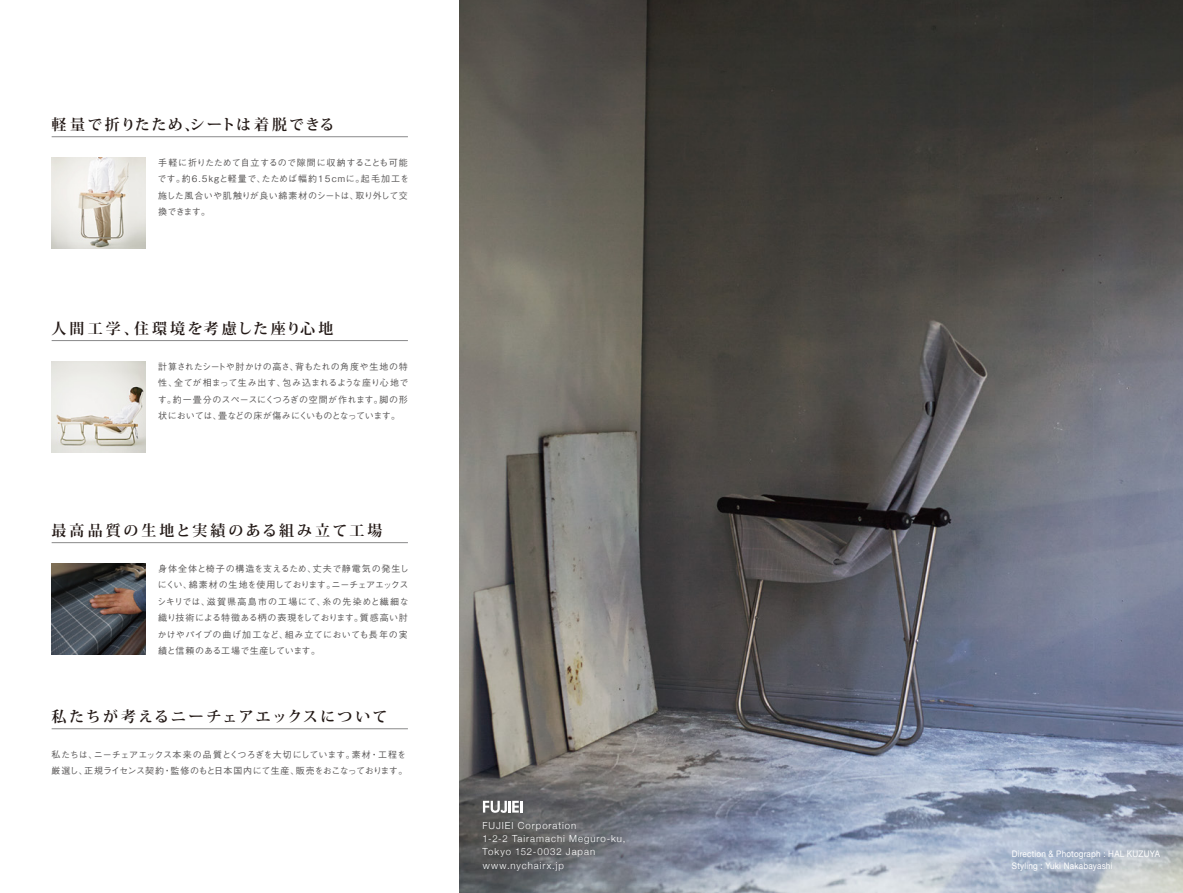
<style>
.page{position:relative;width:1183px;height:893px;background:#fff}
.page>*{position:absolute;margin:0;border:0;box-sizing:border-box;transform-origin:0 0}
.t1{font:700 15px "Koz Min Pr 6 N";letter-spacing:.15em;color:#221815}
.t2{font:700 15px "Koz Min Pr 6 N";letter-spacing:.19em;color:#221815}
.t3{font:700 15px "Koz Min Pr 6 N";letter-spacing:.095em;color:#221815}
.t4{font:700 15px "Koz Min Pr 6 N";letter-spacing:.185em;color:#221815}
.t5{font:300 9.75px/13.2px "Helvetica Neue";letter-spacing:.105em;color:#fff}
.t6{font:500 9px/16.5px "Gothic BBB Pro";letter-spacing:.01em;color:#5a5858;text-align:justify}
.t7{font:500 9px/16.5px "Gothic BBB Pro";letter-spacing:.045em;color:#5a5858}
.t8{font:500 9px/16.5px "Gothic BBB Pro";letter-spacing:-.01em;color:#5a5858}
.t9{font:9px/12px "Helvetica Neue";letter-spacing:.025em;color:#fff;scale:.9 1}
</style>
<div class="page">
<img style="left:459px;top:0;width:723px;height:893px">
<hr style="left:52px;top:542px;width:356px;height:1px;background:#89898a">
<img style="left:52px;top:564px;width:93px;height:90px">
<hr style="left:52px;top:136px;width:356px;height:1px;background:#89898a">
<img style="left:52px;top:158px;width:93px;height:91px">
<hr style="left:52px;top:340px;width:356px;height:1px;background:#89898a">
<img style="left:52px;top:362px;width:93px;height:90px">
<hr style="left:52px;top:728px;width:356px;height:1px;background:#89898a">
<svg style="left:483px;top:801px;width:39px;height:12px"></svg>
<h1 class="t3" style="left:52px;top:116px;width:284px">軽量で折りたため、シートは着脱できる</h1>
<p class="t7" style="left:158px;top:153px;width:253px">手軽に折りたためて自立するので隙間に収納することも可能です。約6.5kgと軽量で、たためば幅約15cmに。起毛加工を施した風合いや肌触りが良い綿素材のシートは、取り外して交換できます。</p>
<h1 class="t4" style="left:52px;top:320px;width:283px">人間工学、住環境を考慮した座り心地</h1>
<p class="t6" style="left:158px;top:357px;width:252px">計算されたシートや肘かけの高さ、背もたれの角度や生地の特性、全てが相まって生み出す、包み込まれるような座り心地です。約一畳分のスペースにくつろぎの空間が作れます。脚の形状においては、畳などの床が傷みにくいものとなっています。</p>
<h1 class="t2" style="left:52px;top:522px;width:332px">最高品質の生地と実績のある組み立て工場</h1>
<p class="t6" style="left:157px;top:559px;width:253px">身体全体と椅子の構造を支えるため、丈夫で静電気の発生しにくい、綿素材の生地を使用しております。ニーチェアエックスシキリでは、滋賀県高島市の工場にて、糸の先染めと繊細な織り技術による特徴ある柄の表現をしております。質感高い肘かけやパイプの曲げ加工など、組み立てにおいても長年の実績と信頼のある工場で生産しています。</p>
<h1 class="t1" style="left:52px;top:708px;width:337px">私たちが考えるニーチェアエックスについて</h1>
<p class="t8" style="left:52px;top:745px;width:357px">私たちは、ニーチェアエックス本来の品質とくつろぎを大切にしています。素材・工程を厳選し、正規ライセンス契約・監修のもと日本国内にて生産、販売をおこなっております。</p>
<p class="t5" style="left:482px;top:818px;width:144px">FUJIEI Corporation<br>1-2-2 Tairamachi Meguro-ku,<br>Tokyo 152-0032 Japan www.nychairx.jp</p>
<p class="t9" style="left:1011px;top:848px;width:166px">Direction &amp; Photograph : HAL KUZUYA<br>Styling : Yuki Nakabayashi</p>
</div>
